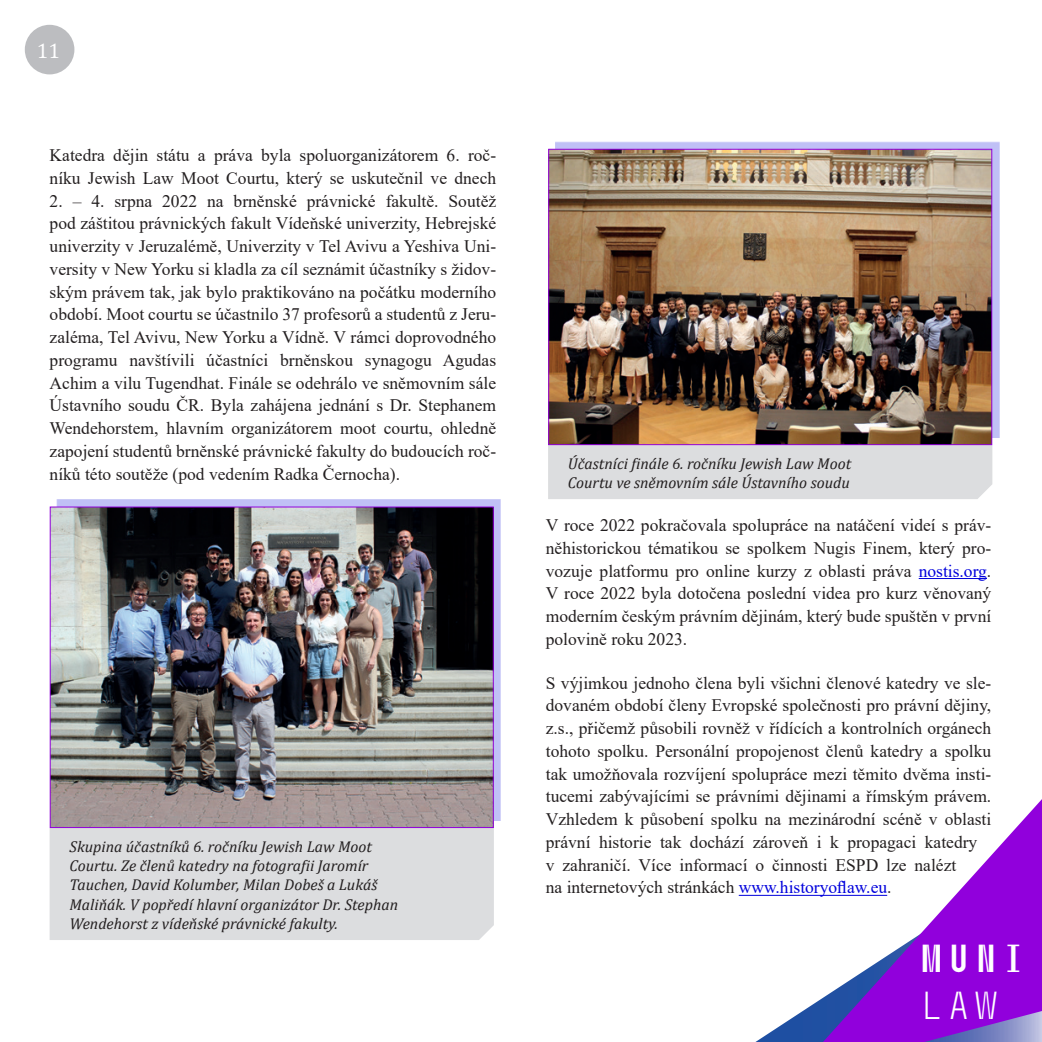
<style>
.page{position:relative;width:1042px;height:1042px;background:#fff}
.page>*{position:absolute;margin:0;border:0;box-sizing:border-box;transform-origin:0 0}
.t1{font:700 39.02px "Muni";color:#fff}
.t2{font:39.02px "Muni";color:#fff}
.t3{font:21px "Cambria";color:#fff}
.Normální{font:17.5px/22.8px "Times New Roman";color:#231f20}
.Popisek_fotky{font:italic 15.75px/19.2px "Cambria";color:#231f20}
.s1{color:#0000dc}
</style>
<div class="page">
<svg style="left:738px;top:894px;width:53px;height:148px"></svg>
<svg style="left:791px;top:799px;width:251px;height:243px"></svg>
<div style="left:25px;top:25px;width:49px;height:49px;background:#bcbdc0;border-radius:50%"></div>
<hr style="left:919px;top:578px;width:68px;height:1px;background:#0000dc">
<hr style="left:739px;top:895px;width:148px;height:1px;background:#0000dc">
<div style="left:50px;top:828px;width:444px;height:112px;background:#dcdddf"></div>
<div style="left:57px;top:499px;width:444px;height:322px;background:#c0c0f6"></div>
<img style="left:52px;top:508px;width:440px;height:318px">
<div style="left:50px;top:506px;width:444px;height:322px;border:1px solid #9100dc"></div>
<div style="left:548px;top:445px;width:444px;height:54px;background:#dcdddf"></div>
<div style="left:555px;top:142px;width:444px;height:296px;background:#0000dc;opacity:.25"></div>
<img style="left:550px;top:151px;width:440px;height:292px">
<div style="left:548px;top:149px;width:444px;height:296px;border:1px solid #9100dc"></div>
<p class="t3" style="left:37px;top:38px;width:25px">11</p>
<p class="Normální" style="left:50px;top:143px;width:448px">Katedra dějin státu a práva byla spoluorganizátorem 6. roč&shy;níku Jewish Law Moot Courtu, který se uskutečnil ve dnech</p>
<p class="Normální" style="left:50px;top:189px;width:448px;text-align:justify">2. – 4. srpna 2022 na brněnské právnické fakultě. Soutěž pod záštitou právnických fakult Vídeňské univerzity, Hebrejské univerzity v Jeruzalémě, Univerzity v Tel Avivu a Yeshiva Uni&shy;versity v New Yorku si kladla za cíl seznámit účastníky s židov&shy;ským právem tak, jak bylo praktikováno na počátku moderního období. Moot courtu se účastnilo 37 profesorů a studentů z Jeru&shy;zaléma, Tel Avivu, New Yorku a Vídně. V rámci doprovodného programu navštívili účastníci brněnskou synagogu Agudas Achim a vilu Tugendhat. Finále se odehrálo ve sněmovním sále Ústavního soudu ČR. Byla zahájena jednání s Dr. Stephanem Wendehorstem, hlavním organizátorem moot courtu, ohledně zapojení studentů brněnské právnické fakulty do budoucích roč&shy;níků této soutěže (pod vedením Radka Černocha).</p>
<p class="Popisek_fotky" style="left:69px;top:836px;width:330px">Skupina účastníků 6. ročníku Jewish Law Moot Courtu. Ze členů katedry na fotografii Jaromír Tauchen, David Kolumber, Milan Dobeš a Lukáš Maliňák. V popředí hlavní organizátor Dr. Stephan Wendehorst z vídeňské právnické fakulty.</p>
<p class="Popisek_fotky" style="left:568px;top:453px;width:285px">Účastníci finále 6. ročníku Jewish Law Moot<br>Courtu ve sněmovním sále Ústavního soudu</p>
<p class="Normální" style="left:546px;top:513px;width:447px;text-align:justify">V roce 2022 pokračovala spolupráce na natáčení videí s práv&shy;něhistorickou tématikou se spolkem Nugis Finem, který pro&shy;vozuje platformu pro online kurzy z oblasti práva <span class="s1">nostis.org</span>.<br>V roce 2022 byla dotočena poslední videa pro kurz věnovaný moderním českým právním dějinám, který bude spuštěn v první polovině roku 2023.</p>
<p class="Normální" style="left:546px;top:671px;width:447px">S výjimkou jednoho člena byli všichni členové katedry ve sle&shy;dovaném období členy Evropské společnosti pro právní dějiny, z.s., přičemž působili rovněž v řídících a kontrolních orgánech tohoto spolku. Personální propojenost členů katedry a spolku tak umožňovala rozvíjení spolupráce mezi těmito dvěma insti&shy;tucemi zabývajícími se právními dějinami a římským právem.<br>Vzhledem k působení spolku na mezinárodní scéně v oblasti právní historie tak dochází zároveň i k propagaci katedry<br>v zahraničí. Více informací o činnosti ESPD lze nalézt<br>na internetových stránkách <span class="s1">www.historyoflaw.eu</span>.</p>
<h1 class="t1" style="left:918px;top:937px;width:111px">MUNI</h1>
<h1 class="t2" style="left:918px;top:984px;width:84px">LAW</h1>
</div>
